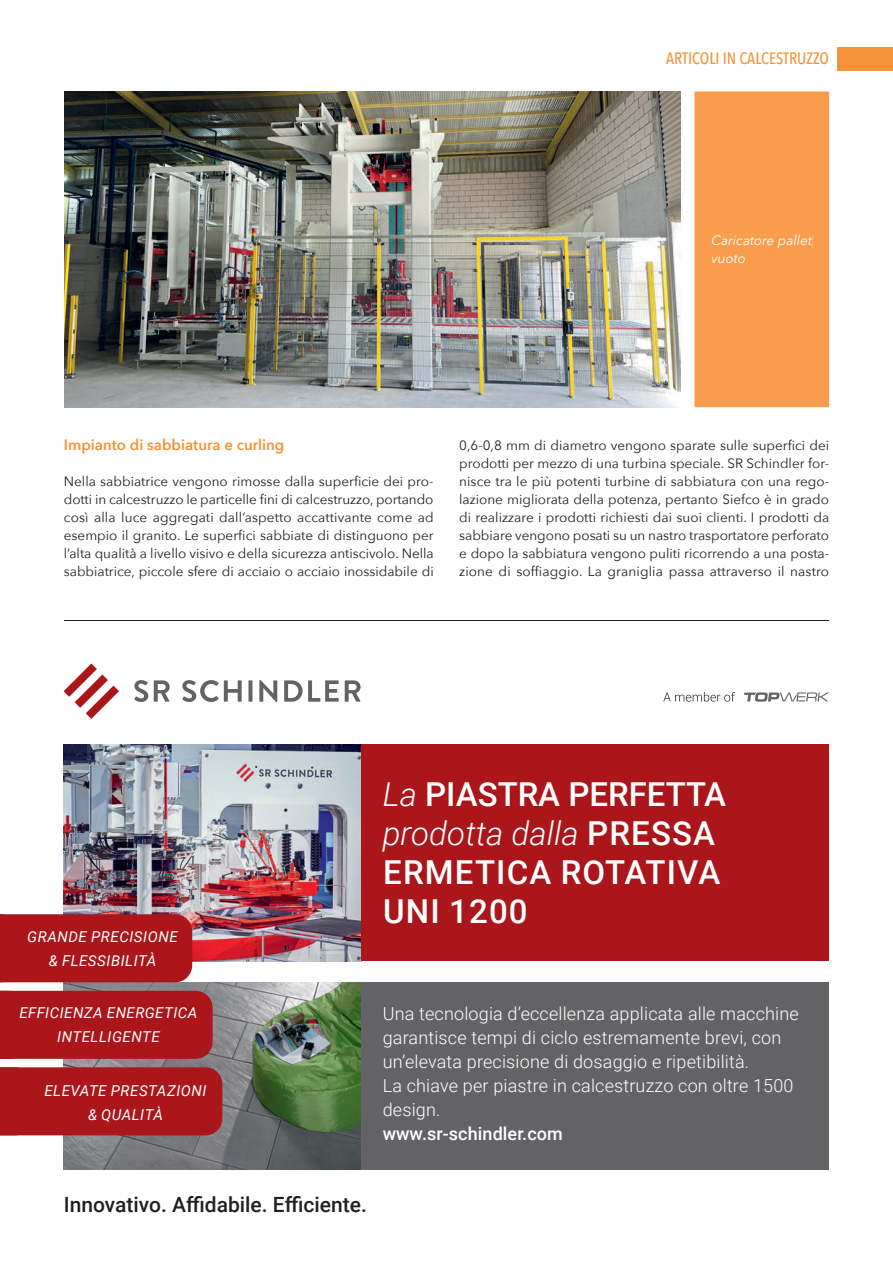
<style>
.page{position:relative;width:893px;height:1263px;background:#fff}
.page>*{position:absolute;margin:0;border:0;box-sizing:border-box;transform-origin:0 0}
.t1{font:500 33px/39px "Roboto";letter-spacing:.01em;color:#fff}
.t2{font:500 21px "Roboto";color:#231f20}
.t3{font:300 18px/24px "Roboto";letter-spacing:.01em;color:#fff}
.t4{font:500 18px "Roboto";letter-spacing:.005em;color:#fff}
.t5{font:500 16.5px "Avenir Next Condensed";color:#f69238}
.t6{font:italic 15px/24px "Roboto";letter-spacing:.035em;color:#fff;text-align:center}
.t7{font:600 15px "Avenir Next";color:#f69238}
.t8{font:13.5px/18px "Avenir Next";color:#231f20;text-align:justify}
.t9{font:italic 13.5px/18px "Avenir Next";color:#fff}
.s1{font-weight:300;font-style:italic}
</style>
<div class="page">
<div style="left:838px;top:47px;width:55px;height:23px;background:#f69238"></div>
<img style="left:65px;top:91px;width:615px;height:316px">
<div style="left:695px;top:91px;width:134px;height:316px;background:#f89c4b"></div>
<div style="left:712px;top:235px;width:100px;height:13px;background:#f89c4b"></div>
<div style="left:712px;top:255px;width:33px;height:8px;background:#f89c4b"></div>
<hr style="left:65px;top:620px;width:764px;height:1px;background:#231f20">
<svg style="left:663px;top:692px;width:72px;height:10px"></svg>
<svg style="left:744px;top:692px;width:85px;height:10px"></svg>
<img style="left:64px;top:744px;width:297px;height:217px">
<div style="left:356px;top:982px;width:473px;height:187px;background:#636366"></div>
<svg style="left:64px;top:664px;width:55px;height:55px"></svg>
<svg style="left:134px;top:680px;width:14px;height:22px"></svg>
<svg style="left:154px;top:680px;width:16px;height:22px"></svg>
<svg style="left:182px;top:680px;width:60px;height:22px"></svg>
<hr style="left:249px;top:680px;width:3px;height:22px;background:#636366">
<svg style="left:259px;top:680px;width:18px;height:22px"></svg>
<svg style="left:284px;top:680px;width:55px;height:22px"></svg>
<svg style="left:345px;top:680px;width:16px;height:22px"></svg>
<div style="left:361px;top:744px;width:468px;height:217px;background:#ab161a"></div>
<img style="left:64px;top:982px;width:297px;height:187px">
<div style="left:0;top:914px;width:192px;height:68px;background:#ab161a"></div>
<div style="left:0;top:991px;width:213px;height:68px;background:#ab161a"></div>
<div style="left:0;top:1067px;width:222px;height:68px;background:#ab161a"></div>
<p class="t5" style="left:666px;top:49px;width:165px">ARTICOLI IN CALCESTRUZZO</p>
<p class="t9" style="left:712px;top:231px;width:102px">Caricatore pallet vuoto</p>
<p class="t7" style="left:64px;top:432px;width:222px">Impianto di sabbiatura e curling</p>
<p class="t8" style="left:64px;top:472px;width:371px">Nella sabbiatrice vengono rimosse dalla superficie dei pro&shy;dotti in calcestruzzo le particelle fini di calcestruzzo, portando così alla luce aggregati dall’aspetto accattivante come ad esempio il granito. Le superfici sabbiate di distinguono per l’alta qualità a livello visivo e della sicurezza antiscivolo. Nella sabbiatrice, piccole sfere di acciaio o acciaio inossidabile di</p>
<p class="t8" style="left:459px;top:436px;width:372px">0,6-0,8 mm di diametro vengono sparate sulle superfici dei prodotti per mezzo di una turbina speciale. SR Schindler for&shy;nisce tra le più potenti turbine di sabbiatura con una rego&shy;lazione migliorata della potenza, pertanto Siefco è in grado di realizzare i prodotti richiesti dai suoi clienti. I prodotti da sabbiare vengono posati su un nastro trasportatore perforato e dopo la sabbiatura vengono puliti ricorrendo a una posta&shy;zione di soffiaggio. La graniglia passa attraverso il nastro</p>
<p class="t6" style="left:27px;top:924px;width:152px">GRANDE PRECISIONE &amp; FLESSIBILITÀ</p>
<p class="t6" style="left:19px;top:1000px;width:180px">EFFICIENZA ENERGETICA<br>INTELLIGENTE</p>
<p class="t6" style="left:44px;top:1078px;width:164px">ELEVATE PRESTAZIONI &amp; QUALITÀ</p>
<h1 class="t1" style="left:383px;top:774px;width:345px"><span class="s1">La</span> PIASTRA PERFETTA <span class="s1">prodotta dalla</span> PRESSA<br>ERMETICA ROTATIVA<br>UNI 1200</h1>
<h3 class="t3" style="left:383px;top:1001px;width:418px">Una tecnologia d’eccellenza applicata alle macchine garantisce tempi di ciclo estremamente brevi, con un’elevata precisione di dosaggio e ripetibilità.<br>La chiave per piastre in calcestruzzo con oltre 1500 design.</h3>
<h3 class="t4" style="left:383px;top:1121px;width:182px">www.sr-schindler.com</h3>
<h2 class="t2" style="left:64px;top:1190px;width:305px">Innovativo. Affidabile. Efficiente.</h2>
</div>
